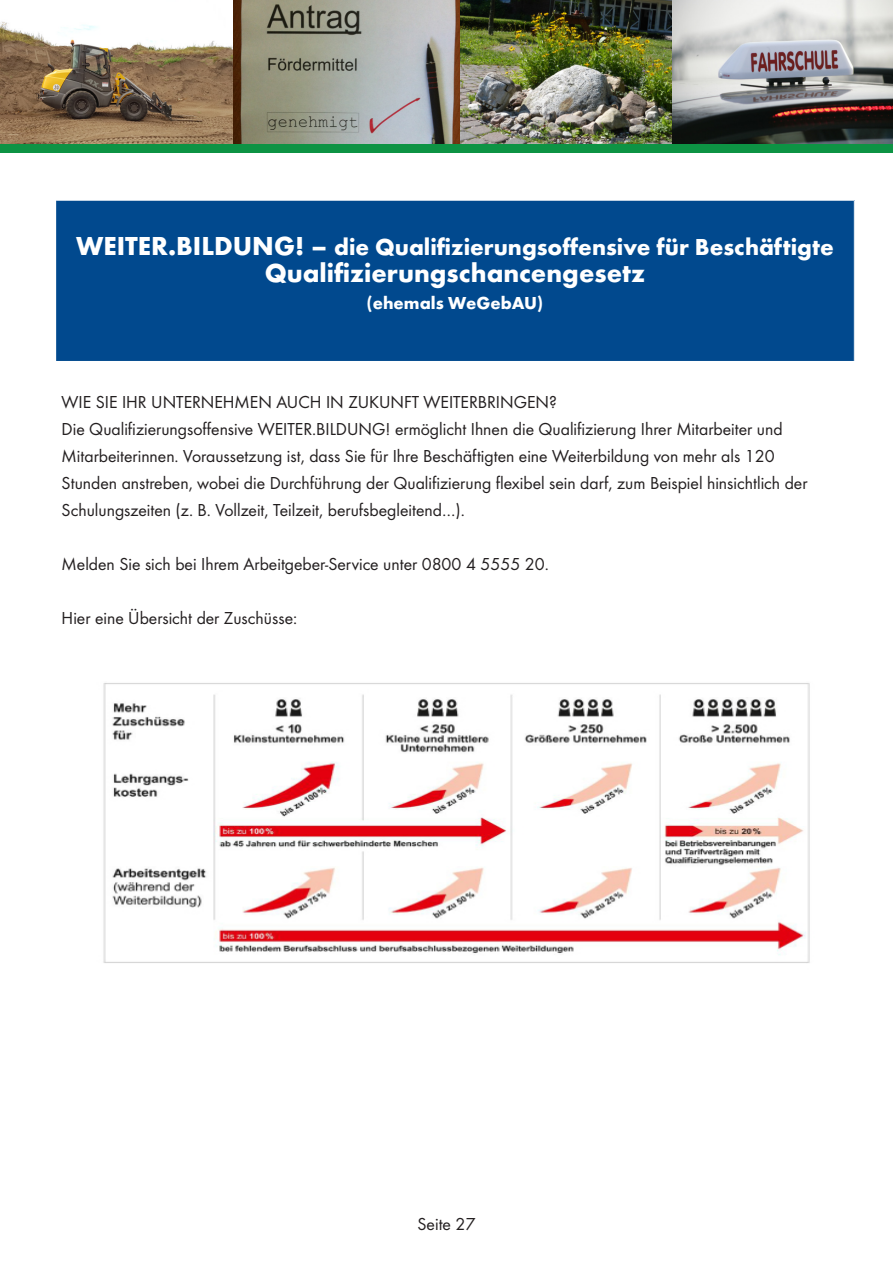
<style>
.page{position:relative;width:893px;height:1263px;background:#fff}
.page>*{position:absolute;margin:0;border:0;box-sizing:border-box;transform-origin:0 0}
.t1{font:700 27px "Futura";color:#fff}
.t2{font:700 24px "Futura";color:#fff}
.t3{font:18px/27px "Futura Boo";color:#231f20}
.t4{font:700 18px "Futura";color:#fff}
.s1{font-size:27px}
</style>
<div class="page">
<img style="left:459px;top:0;width:214px;height:145px">
<img style="left:0;top:22px;width:233px;height:123px">
<img style="left:233px;top:0;width:226px;height:145px">
<img style="left:673px;top:0;width:220px;height:145px">
<img style="left:103px;top:683px;width:707px;height:280px">
<div style="left:0;top:145px;width:893px;height:8px;background:#0d9344"></div>
<div style="left:56px;top:200px;width:798px;height:161px;background:#01498e"></div>
<hr style="left:55px;top:200px;width:800px;height:1px;background:#fff">
<h2 class="t2" style="left:76px;top:232px;width:759px"><span class="s1">WEITER.BILDUNG! –</span> die Qualifizierungsoffensive für Beschäftigte</h2>
<h1 class="t1" style="left:265px;top:256px;width:382px">Qualifizierungschancengesetz</h1>
<p class="t4" style="left:367px;top:291px;width:178px">(ehemals WeGebAU)</p>
<p class="t3" style="left:62px;top:388px;width:747px">WIE SIE IHR UNTERNEHMEN AUCH IN ZUKUNFT WEITERBRINGEN?<br>Die Qualifizierungsoffensive WEITER.BILDUNG! ermöglicht Ihnen die Qualifizierung Ihrer Mitarbeiter und Mitarbeiterinnen. Voraussetzung ist, dass Sie für Ihre Beschäftigten eine Weiterbildung von mehr als 120<br>Stunden anstreben, wobei die Durchführung der Qualifizierung flexibel sein darf, zum Beispiel hinsichtlich der Schulungszeiten (z. B. Vollzeit, Teilzeit, berufsbegleitend…).</p>
<p class="t3" style="left:62px;top:550px;width:489px">Melden Sie sich bei Ihrem Arbeitgeber-Service unter 0800 4 5555 20.</p>
<p class="t3" style="left:62px;top:604px;width:237px">Hier eine Übersicht der Zuschüsse:</p>
<p class="t3" style="left:418px;top:1210px;width:59px">Seite 27</p>
</div>
